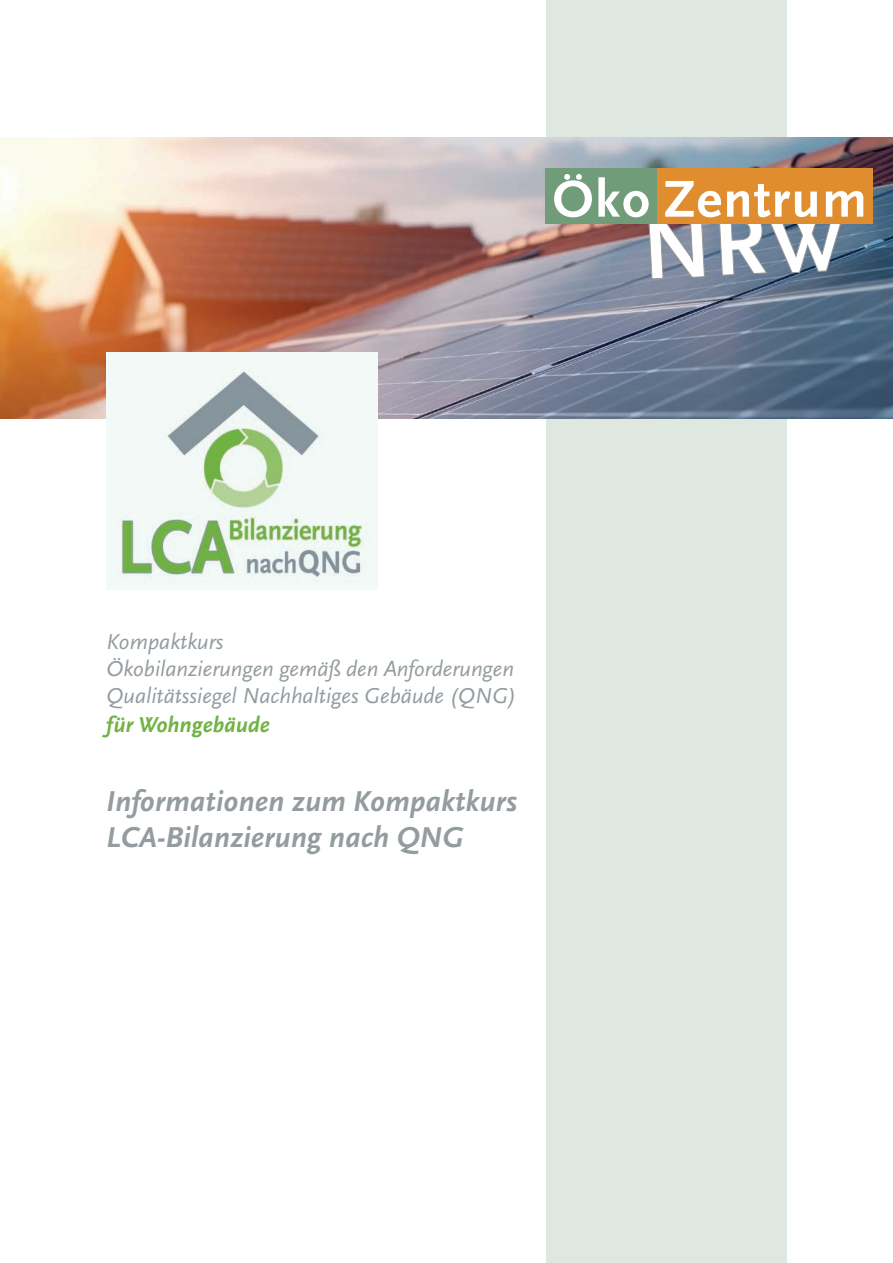
<style>
.page{position:relative;width:893px;height:1263px;background:#fff}
.page>*{position:absolute;margin:0;border:0;box-sizing:border-box;transform-origin:0 0}
.t1{font:italic 700 30px/36px "Scala Sans Pro";color:#949ca0}
.t2{font:italic 22.5px/27px "Scala Sans Pro";color:#949ca0}
.t3{font:italic 700 22.5px "Scala Sans Pro";color:#71b343}
</style>
<div class="page">
<div style="left:546px;top:0;width:241px;height:1263px;background:#dee8e0"></div>
<img style="left:0;top:137px;width:893px;height:281px">
<img style="left:106px;top:352px;width:272px;height:238px">
<div style="left:657px;top:168px;width:216px;height:55px;background:#e08d2f"></div>
<div style="left:546px;top:168px;width:111px;height:55px;background:#719c7a"></div>
<svg style="left:554px;top:174px;width:38px;height:43px"></svg>
<svg style="left:598px;top:177px;width:265px;height:103px"></svg>
<p class="t2" style="left:106px;top:628px;width:411px">Kompaktkurs<br>Ökobilanzierungen gemäß den Anforderungen<br>Qualitätssiegel Nachhaltiges Gebäude (QNG)</p>
<p class="t3" style="left:106px;top:712px;width:165px">für Wohngebäude</p>
<h1 class="t1" style="left:106px;top:784px;width:412px">Informationen zum Kompaktkurs<br>LCA-Bilanzierung nach QNG</h1>
</div>
